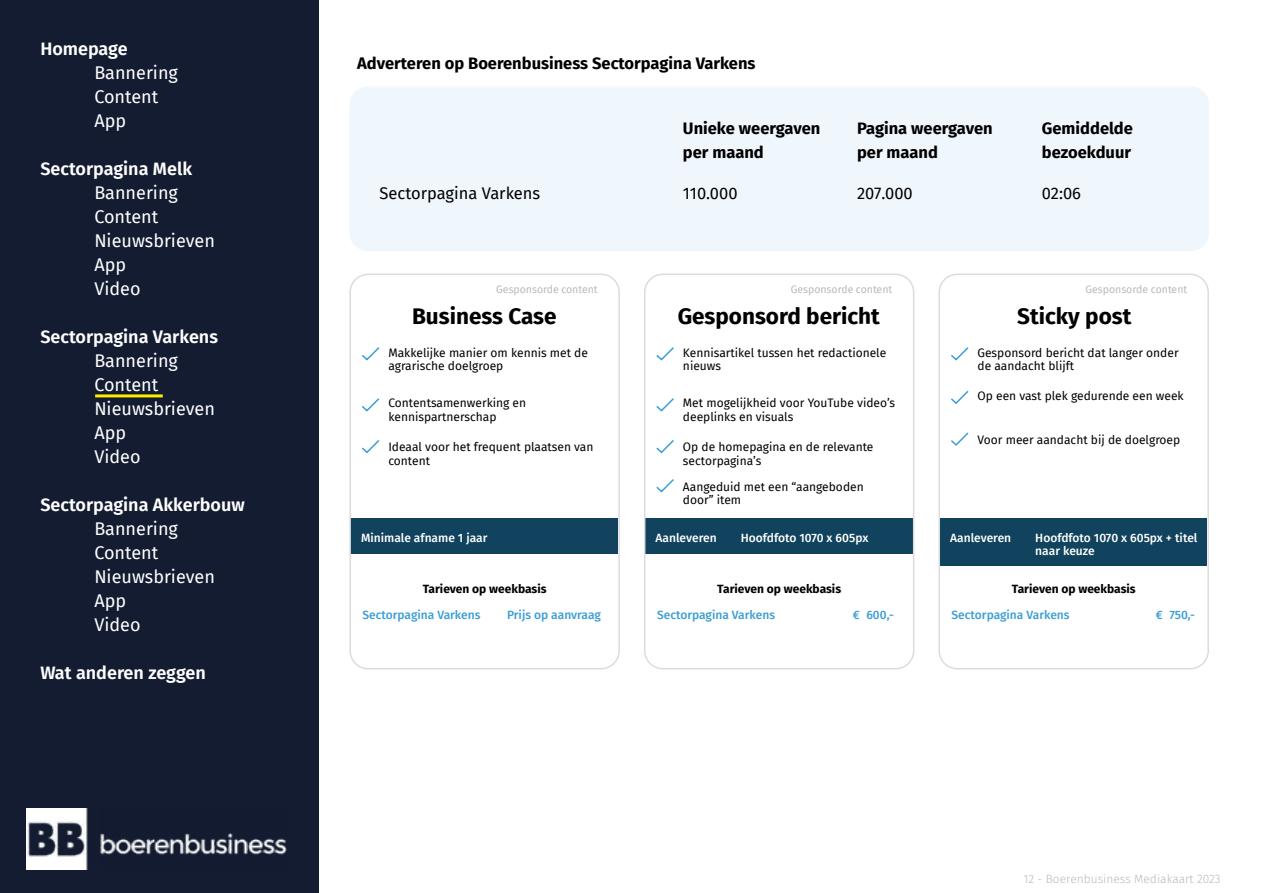
<style>
.page{position:relative;width:1263px;height:893px;background:#fff}
.page>*{position:absolute;margin:0;border:0;box-sizing:border-box;transform-origin:0 0}
.t1{font:700 22.5px "Fira Sans";color:#000}
.t2{font:18px/24px "Fira Sans";color:#fff}
.t3{font:600 18px "Fira Sans";color:#fff}
.t4{font:700 16.5px/24px "Fira Sans";color:#000}
.t5{font:16.5px "Fira Sans";color:#000}
.t6{font:12px/13.5px "Fira Sans";color:#000}
.t7{font:500 12px/13.5px "Fira Sans";color:#fff}
.t8{font:500 12px "Fira Sans";color:#3b9ed5}
.t9{font:700 12px "Fira Sans";color:#000}
.t10{font:300 12px "Fira Sans";color:#bababa}
.t11{font:10.5px "Fira Sans";color:#bababa}
</style>
<div class="page">
<div style="left:0;top:0;width:319px;height:893px;background:#141c31"></div>
<img style="left:27px;top:809px;width:260px;height:60px">
<svg style="left:656px;top:347px;width:18px;height:14px"></svg>
<svg style="left:362px;top:347px;width:18px;height:14px"></svg>
<svg style="left:951px;top:347px;width:18px;height:14px"></svg>
<svg style="left:656px;top:398px;width:18px;height:14px"></svg>
<svg style="left:362px;top:398px;width:18px;height:14px"></svg>
<svg style="left:951px;top:390px;width:18px;height:14px"></svg>
<svg style="left:656px;top:440px;width:18px;height:14px"></svg>
<svg style="left:362px;top:440px;width:18px;height:14px"></svg>
<svg style="left:656px;top:479px;width:18px;height:14px"></svg>
<svg style="left:951px;top:432px;width:18px;height:14px"></svg>
<div style="left:645px;top:518px;width:268px;height:36px;background:#11435e"></div>
<div style="left:350px;top:518px;width:268px;height:36px;background:#11435e"></div>
<div style="left:939px;top:518px;width:268px;height:47px;background:#11435e"></div>
<div style="left:644px;top:274px;width:270px;height:395px;border:2px solid #dcdcdc;border-radius:18px"></div>
<div style="left:349px;top:274px;width:271px;height:395px;border:2px solid #dcdcdc;border-radius:18px"></div>
<div style="left:938px;top:274px;width:271px;height:395px;border:2px solid #dcdcdc;border-radius:18px"></div>
<div style="left:349px;top:86px;width:860px;height:165px;background:#eff6fc;border-radius:18px"></div>
<hr style="left:95px;top:394px;width:68px;height:3px;background:#ffed00">
<h2 class="t3" style="left:40px;top:34px;width:89px">Homepage</h2>
<h2 class="t2" style="left:94px;top:60px;width:85px">Bannering<br>Content<br>App</h2>
<h2 class="t3" style="left:40px;top:154px;width:153px">Sectorpagina Melk</h2>
<h2 class="t2" style="left:94px;top:180px;width:122px">Bannering<br>Content<br>Nieuwsbrieven<br>App<br>Video</h2>
<h2 class="t3" style="left:40px;top:322px;width:179px">Sectorpagina Varkens</h2>
<h2 class="t2" style="left:94px;top:348px;width:122px">Bannering<br>Content<br>Nieuwsbrieven<br>App<br>Video</h2>
<h2 class="t3" style="left:40px;top:490px;width:206px">Sectorpagina Akkerbouw</h2>
<h2 class="t2" style="left:94px;top:516px;width:122px">Bannering<br>Content<br>Nieuwsbrieven<br>App<br>Video</h2>
<h2 class="t3" style="left:40px;top:658px;width:167px">Wat anderen zeggen</h2>
<h3 class="t4" style="left:357px;top:51px;width:400px">Adverteren op Boerenbusiness Sectorpagina Varkens</h3>
<h3 class="t4" style="left:683px;top:115px;width:139px">Unieke weergaven per maand</h3>
<h3 class="t4" style="left:857px;top:115px;width:137px">Pagina weergaven per maand</h3>
<h3 class="t4" style="left:1042px;top:115px;width:93px">Gemiddelde bezoekduur</h3>
<h3 class="t5" style="left:379px;top:180px;width:162px">Sectorpagina Varkens</h3>
<h3 class="t5" style="left:683px;top:180px;width:56px">110.000</h3>
<h3 class="t5" style="left:857px;top:180px;width:57px">207.000</h3>
<h3 class="t5" style="left:1042px;top:180px;width:41px">02:06</h3>
<p class="t11" style="left:496px;top:282px;width:103px">Gesponsorde content</p>
<p class="t11" style="left:791px;top:282px;width:103px">Gesponsorde content</p>
<p class="t11" style="left:1085px;top:282px;width:103px">Gesponsorde content</p>
<h1 class="t1" style="left:412px;top:297px;width:146px">Business Case</h1>
<h1 class="t1" style="left:678px;top:297px;width:204px">Gesponsord bericht</h1>
<h1 class="t1" style="left:1017px;top:297px;width:116px">Sticky post</h1>
<p class="t6" style="left:683px;top:345px;width:205px">Kennisartikel tussen het redactionele nieuws</p>
<p class="t6" style="left:388px;top:345px;width:201px">Makkelijke manier om kennis met de agrarische doelgroep</p>
<p class="t6" style="left:977px;top:345px;width:203px">Gesponsord bericht dat langer onder de aandacht blijft</p>
<p class="t6" style="left:683px;top:396px;width:214px">Met mogelijkheid voor YouTube video’s deeplinks en visuals</p>
<p class="t6" style="left:977px;top:388px;width:208px">Op een vast plek gedurende een week</p>
<p class="t6" style="left:388px;top:396px;width:139px">Contentsamenwerking en kennispartnerschap</p>
<p class="t6" style="left:388px;top:440px;width:207px">Ideaal voor het frequent plaatsen van content</p>
<p class="t6" style="left:683px;top:440px;width:192px">Op de homepagina en de relevante sectorpagina’s</p>
<p class="t6" style="left:683px;top:479px;width:182px">Aangeduid met een “aangeboden door” item</p>
<p class="t6" style="left:977px;top:433px;width:204px">Voor meer aandacht bij de doelgroep</p>
<p class="t7" style="left:361px;top:530px;width:128px">Minimale afname 1 jaar</p>
<p class="t7" style="left:656px;top:530px;width:63px">Aanleveren</p>
<p class="t7" style="left:741px;top:530px;width:129px">Hoofdfoto 1070 x 605px</p>
<p class="t7" style="left:950px;top:530px;width:63px">Aanleveren</p>
<p class="t7" style="left:1035px;top:530px;width:164px">Hoofdfoto 1070 x 605px + titel naar keuze</p>
<p class="t9" style="left:423px;top:578px;width:125px">Tarieven op weekbasis</p>
<p class="t9" style="left:717px;top:578px;width:125px">Tarieven op weekbasis</p>
<p class="t9" style="left:1012px;top:578px;width:125px">Tarieven op weekbasis</p>
<p class="t8" style="left:362px;top:606px;width:120px">Sectorpagina Varkens</p>
<p class="t8" style="left:507px;top:606px;width:95px">Prijs op aanvraag</p>
<p class="t8" style="left:657px;top:606px;width:120px">Sectorpagina Varkens</p>
<p class="t8" style="left:853px;top:606px;width:43px">€ 600,-</p>
<p class="t8" style="left:951px;top:606px;width:120px">Sectorpagina Varkens</p>
<p class="t8" style="left:1156px;top:606px;width:41px">€ 750,-</p>
<p class="t10" style="left:1023px;top:871px;width:199px">12 - Boerenbusiness Mediakaart 2023</p>
</div>
